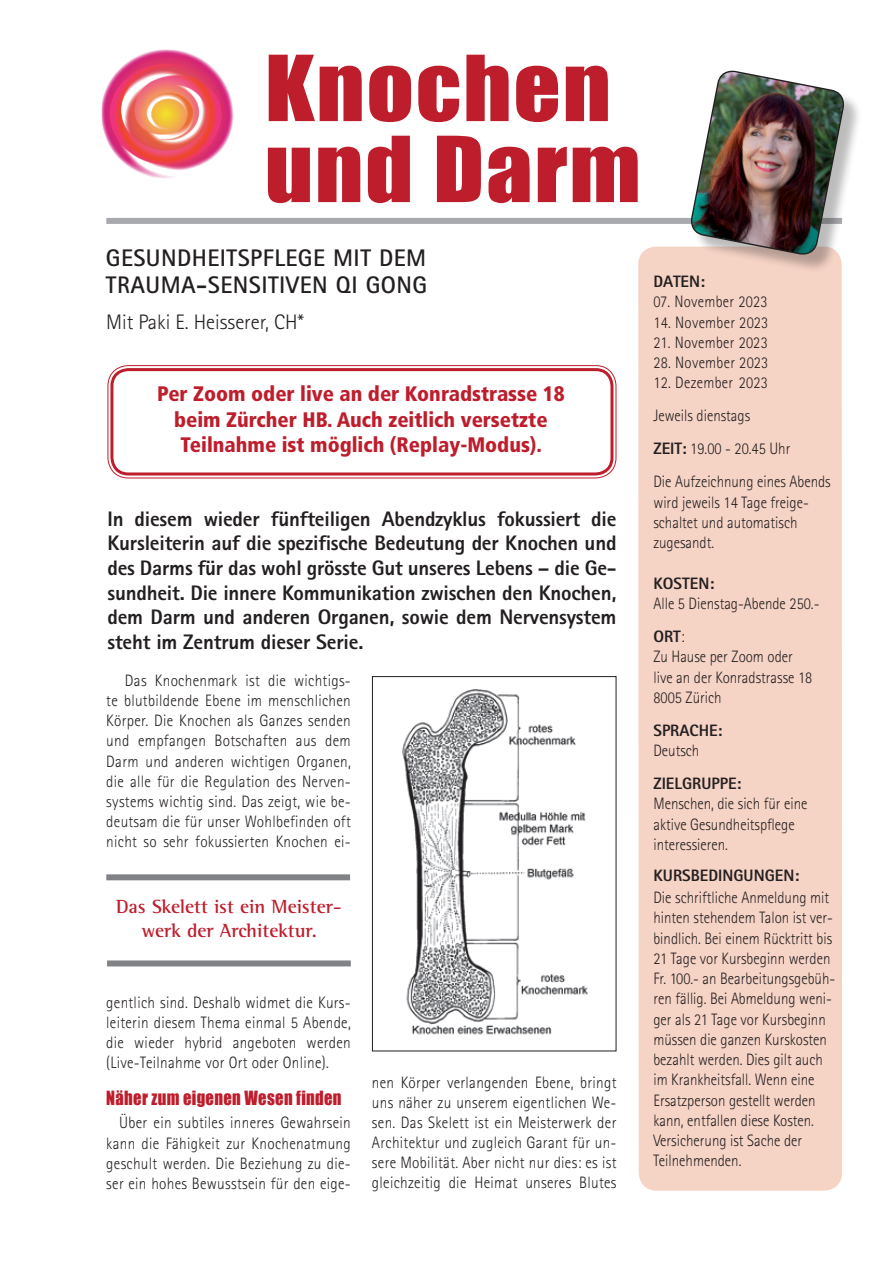
<style>
.page{position:relative;width:893px;height:1263px;background:#fff}
.page>*{position:absolute;margin:0;border:0;box-sizing:border-box;transform-origin:0 0}
.t1{font:84px/81px "Impact";letter-spacing:.02em;color:#be1d2c;scale:1.1 1}
.t2{font:700 24px/27px "Rotis Sans Serif";letter-spacing:.02em;color:#231f20}
.t3{font:800 21px/24.6px "Rotis Sans Serif";letter-spacing:-.01em;color:#231f20;text-align:justify}
.t4{font:900 condensed 21px/25.5px "Frutiger";color:#be1d2c;text-align:center}
.t5{font:300 21px "Rotis Sans Serif";color:#231f20}
.t6{font:700 19.5px/23.4px "Rotis Semi Serif";color:#be1d2c;text-align:center}
.t7{font:18px "Impact";letter-spacing:.02em;color:#be1d2c;scale:.92 1}
.t8{font:300 16.5px/20.1px "Rotis Sans Serif";color:#231f20;text-align:justify;scale:.92 1}
.t9{font:300 16.5px/20.2px "Rotis Sans Serif";color:#231f20;scale:.9 1}
.t10{font:300 16.5px "Rotis Sans Serif";letter-spacing:.02em;color:#231f20;scale:.9 1}
.t11{font:800 16.5px "Rotis Sans Serif";color:#231f20}
.s1{font-weight:800}
</style>
<div class="page">
<div style="left:638px;top:247px;width:204px;height:944px;background:#f5d3c5;border-radius:18px"></div>
<div style="left:106px;top:218px;width:736px;height:6px;background:#a8a9ad"></div>
<img style="left:102px;top:49px;width:131px;height:130px">
<div style="left:694px;top:73px;width:168px;height:200px;background:#231f20;opacity:.3"></div>
<img style="left:689px;top:70px;width:157px;height:186px">
<div style="left:107px;top:365px;width:509px;height:113px;border:1px solid #be1d2c;border-radius:20px"></div>
<div style="left:110px;top:368px;width:503px;height:107px;border:3px solid #be1d2c;border-radius:17px"></div>
<div style="left:106px;top:874px;width:244px;height:6px;background:#808285"></div>
<div style="left:107px;top:960px;width:244px;height:6px;background:#808285"></div>
<img style="left:402px;top:689px;width:186px;height:346px">
<div style="left:372px;top:676px;width:244px;height:375px;border:1px solid #231f20"></div>
<h1 class="t1" style="left:265px;top:47px;width:343px">Knochen und Darm</h1>
<h2 class="t2" style="left:106px;top:243px;width:323px">GESUNDHEITSPFLEGE MIT DEM<br>TRAUMA-SENSITIVEN QI GONG</h2>
<p class="t5" style="left:106px;top:310px;width:199px">Mit Paki E. Heisserer, CH*</p>
<p class="t4" style="left:157px;top:381px;width:409px">Per Zoom oder live an der Konradstrasse 18 beim Zürcher HB. Auch zeitlich versetzte<br>Teilnahme ist möglich (Replay-Modus).</p>
<p class="t3" style="left:107px;top:506px;width:511px">In diesem wieder fünfteiligen Abendzyklus fokussiert die Kursleiterin auf die spezifische Bedeutung der Knochen und des Darms für das wohl grösste Gut unseres Lebens – die Ge&shy;sundheit. Die innere Kommunikation zwischen den Knochen, dem Darm und anderen Organen, sowie dem Nervensystem steht im Zentrum dieser Serie.</p>
<p class="t8" style="left:106px;top:671px;width:267px;text-indent:19px">Das Knochenmark ist die wichtigs&shy;te blutbildende Ebene im menschlichen Körper. Die Knochen als Ganzes senden und empfangen Botschaften aus dem Darm und anderen wichtigen Organen, die alle für die Regulation des Nerven&shy;systems wichtig sind. Das zeigt, wie be&shy;deutsam die für unser Wohlbefinden oft nicht so sehr fokussierten Knochen ei-</p>
<p class="t6" style="left:116px;top:895px;width:227px">Das Skelett ist ein Meister&shy;werk der Architektur.</p>
<p class="t8" style="left:106px;top:992px;width:267px">gentlich sind. Deshalb widmet die Kurs&shy;leiterin diesem Thema einmal 5 Abende, die wieder hybrid angeboten werden (Live-Teilnahme vor Ort oder Online).</p>
<p class="t7" style="left:106px;top:1087px;width:257px">Näher zum eigenen Wesen finden</p>
<p class="t8" style="left:106px;top:1113px;width:267px;text-indent:13px">Über ein subtiles inneres Gewahrsein kann die Fähigkeit zur Knochenatmung geschult werden. Die Beziehung zu die&shy;ser ein hohes Bewusstsein für den eige-</p>
<p class="t8" style="left:372px;top:1072px;width:267px">nen Körper verlangenden Ebene, bringt uns näher zu unserem eigentlichen We&shy;sen. Das Skelett ist ein Meisterwerk der Architektur und zugleich Garant für un&shy;sere Mobilität. Aber nicht nur dies: es ist gleichzeitig die Heimat unseres Blutes</p>
<p class="t11" style="left:653px;top:271px;width:53px">DATEN:</p>
<p class="t10" style="left:653px;top:292px;width:128px">07. November 2023</p>
<p class="t10" style="left:653px;top:313px;width:129px">14. November 2023</p>
<p class="t10" style="left:653px;top:333px;width:129px">21. November 2023</p>
<p class="t10" style="left:653px;top:353px;width:129px">28. November 2023</p>
<p class="t9" style="left:653px;top:366px;width:199px;line-height:33px">12. Dezember 2023<br>Jeweils dienstags<br><span class="s1">ZEIT:</span> 19.00 - 20.45 Uhr<br>Die Aufzeichnung eines Abends</p>
<p class="t9" style="left:653px;top:492px;width:174px">wird jeweils 14 Tage freige&shy;schaltet und automatisch zugesandt.</p>
<p class="t11" style="left:653px;top:573px;width:62px">KOSTEN:</p>
<p class="t9" style="left:653px;top:587px;width:186px;line-height:33px">Alle 5 Dienstag-Abende 250.-<br><span class="s1">ORT</span>:</p>
<p class="t9" style="left:653px;top:646px;width:178px">Zu Hause per Zoom oder live an der Konradstrasse 18<br>8005 Zürich</p>
<p class="t11" style="left:653px;top:720px;width:71px">SPRACHE:</p>
<p class="t9" style="left:653px;top:740px;width:53px">Deutsch</p>
<p class="t11" style="left:653px;top:773px;width:90px">ZIELGRUPPE:</p>
<p class="t9" style="left:653px;top:794px;width:173px">Menschen, die sich für eine aktive Gesundheitspflege interessieren.</p>
<p class="t11" style="left:653px;top:865px;width:147px">KURSBEDINGUNGEN:</p>
<p class="t9" style="left:653px;top:887px;width:203px">Die schriftliche Anmeldung mit hinten stehendem Talon ist ver&shy;bindlich. Bei einem Rücktritt bis<br>21 Tage vor Kursbeginn werden<br>Fr. 100.- an Bearbeitungsgebüh&shy;ren fällig. Bei Abmeldung weni&shy;ger als 21 Tage vor Kursbeginn müssen die ganzen Kurskosten bezahlt werden. Dies gilt auch im Krankheitsfall. Wenn eine<br>Ersatzperson gestellt werden kann, entfallen diese Kosten.<br>Versicherung ist Sache der<br>Teilnehmenden.</p>
</div>
